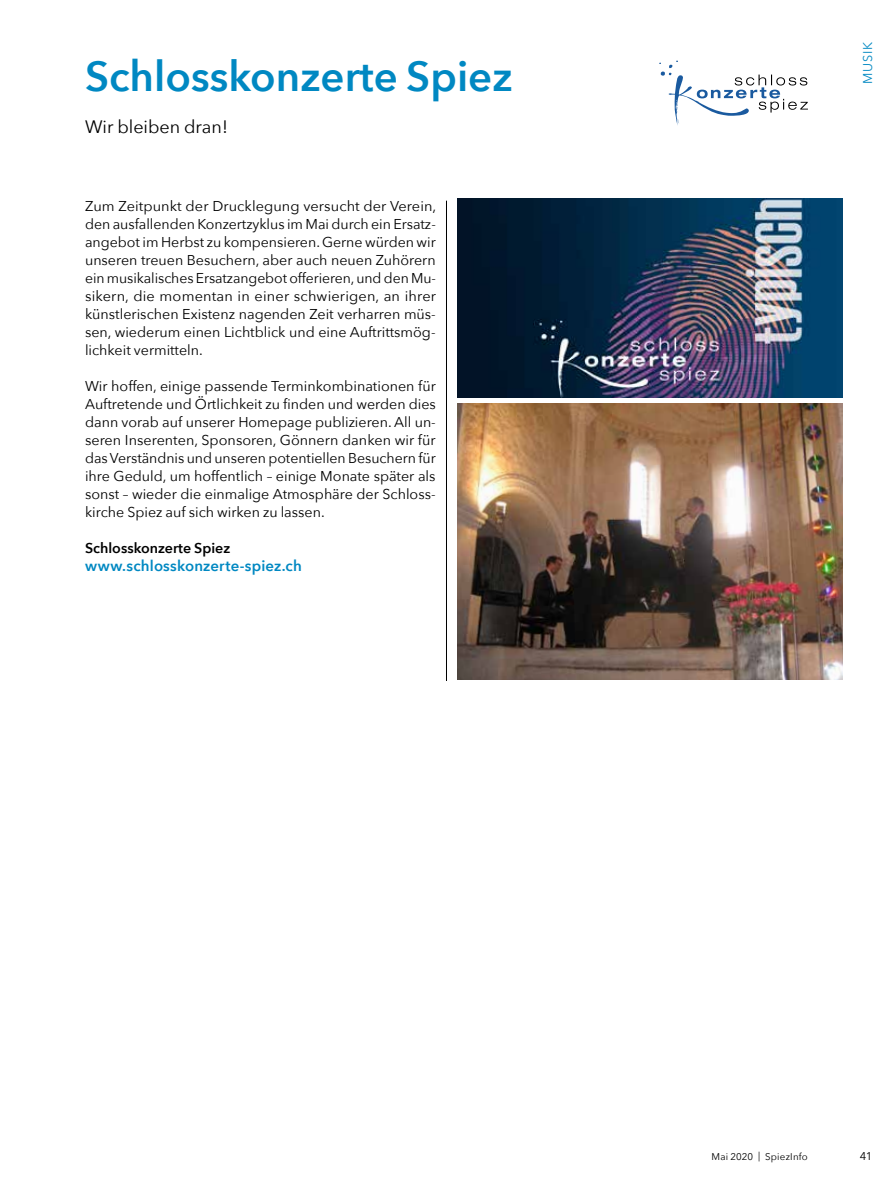
<style>
.page{position:relative;width:893px;height:1191px;background:#fff}
.page>*{position:absolute;margin:0;border:0;box-sizing:border-box;transform-origin:0 0}
.t1{font:600 42px "Avenir Next";color:#0088c2}
.t2{font:18px "Avenir Next";color:#000}
.t3{font:600 15px "Avenir Next";letter-spacing:.01em;color:#0088c2}
.t4{font:14.25px/18px "Avenir Next";color:#000;text-align:justify}
.t5{font:600 14.25px "Avenir Next";color:#000}
.t6{font:12.75px "Avenir Next";letter-spacing:.065em;color:#0088c2}
.t7{font:11.25px "Avenir Next";color:#000}
.t8{font:9.75px "Avenir Next";letter-spacing:.02em;color:#000}
</style>
<div class="page">
<hr style="left:446px;top:201px;width:1px;height:480px;background:#000">
<img style="left:457px;top:199px;width:385px;height:198px">
<img style="left:457px;top:403px;width:385px;height:277px">
<svg style="left:659px;top:61px;width:149px;height:64px"></svg>
<h1 class="t1" style="left:85px;top:40px;width:429px">Schlosskonzerte Spiez</h1>
<p class="t2" style="left:85px;top:111px;width:144px">Wir bleiben dran!</p>
<p class="t4" style="left:85px;top:196px;width:353px">Zum Zeitpunkt der Drucklegung versucht der Verein, den ausfallenden Konzertzyklus im Mai durch ein Ersatz&shy;angebot im Herbst zu kompensieren. Gerne würden wir unseren treuen Besuchern, aber auch neuen Zuhörern ein musikalisches Ersatzangebot offerieren, und den Mu&shy;sikern, die momentan in einer schwierigen, an ihrer künstlerischen Existenz nagenden Zeit verharren müs&shy;sen, wiederum einen Lichtblick und eine Auftrittsmög&shy;lichkeit vermitteln.</p>
<p class="t4" style="left:85px;top:376px;width:352px">Wir hoffen, einige passende Terminkombinationen für Auftretende und Örtlichkeit zu finden und werden dies dann vorab auf unserer Homepage publizieren. All un&shy;seren Inserenten, Sponsoren, Gönnern danken wir für das Verständnis und unseren potentiellen Besuchern für ihre Geduld, um hoffentlich – einige Monate später als sonst – wieder die einmalige Atmosphäre der Schloss&shy;kirche Spiez auf sich wirken zu lassen.</p>
<p class="t5" style="left:85px;top:536px;width:147px">Schlosskonzerte Spiez</p>
<p class="t3" style="left:85px;top:553px;width:218px">www.schlosskonzerte-spiez.ch</p>
<p class="t6" style="left:857px;top:84px;width:44px;rotate:-90deg">MUSIK</p>
<p class="t8" style="left:712px;top:1148px;width:98px">Mai 2020 | SpiezInfo</p>
<p class="t7" style="left:860px;top:1147px;width:14px">41</p>
</div>
